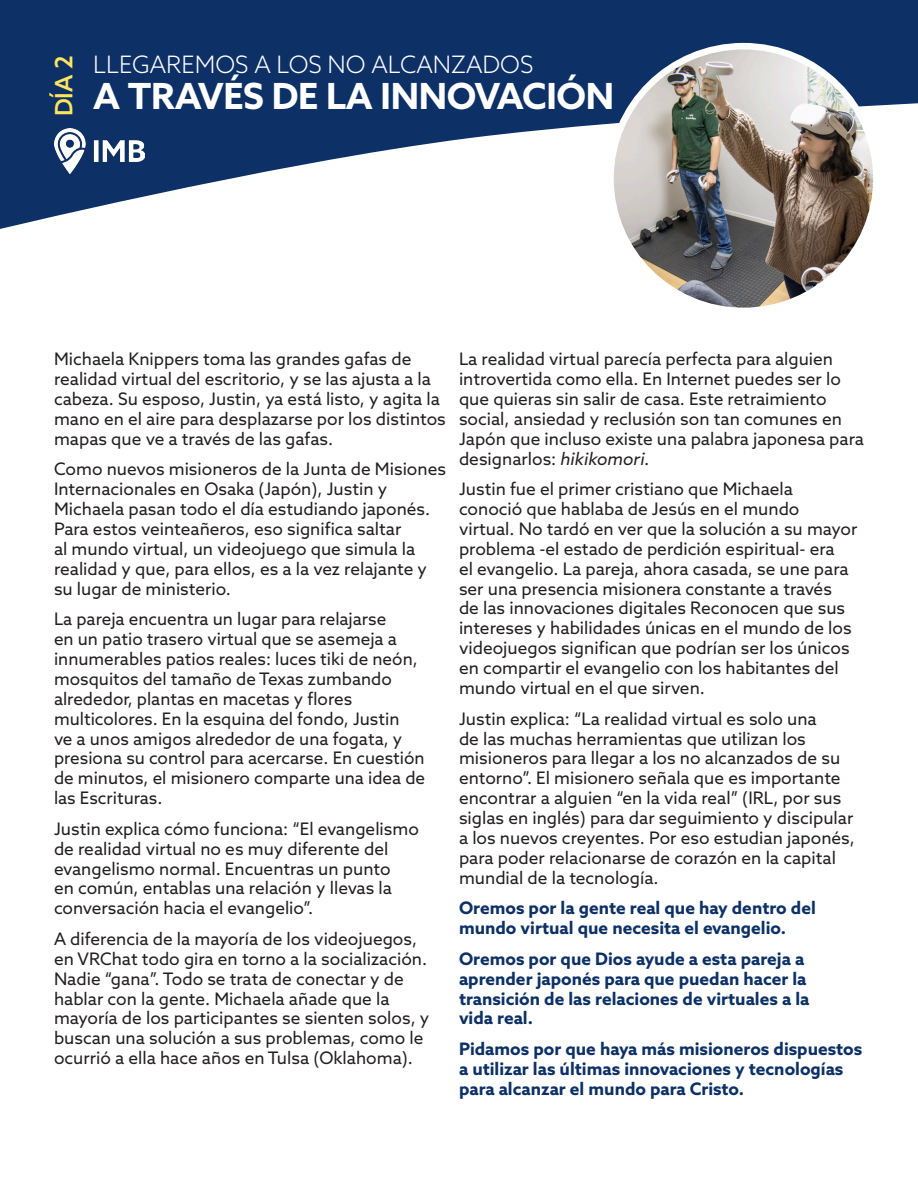
<style>
.page{position:relative;width:918px;height:1188px;background:#fff}
.page>*{position:absolute;margin:0;border:0;box-sizing:border-box;transform-origin:0 0}
.t1{font:700 36px "Azo Sans";letter-spacing:-.01em;color:#fff}
.t2{font:300 24px "Azo Sans";color:#fff}
.t3{font:500 24px "Azo Sans";color:#ffe55e}
.t4{font:17.25px/20px "Azo Sans";color:#231f20}
.t5{font:700 17.25px/19.8px "Azo Sans";color:#0d3166}
.s1{font-style:italic}
</style>
<div class="page">
<svg style="left:0;top:0;width:918px;height:229px;fill:#0d3166"></svg>
<img style="left:55px;top:128px;width:89px;height:46px">
<img style="left:610px;top:46px;width:266px;height:260px">
<div style="left:607px;top:43px;width:273px;height:271px;border:7px solid #fff;border-radius:50%"></div>
<p class="t3" style="left:48px;top:116px;width:63px;rotate:-90deg">DÍA 2</p>
<p class="t2" style="left:93px;top:48px;width:442px">LLEGAREMOS A LOS NO ALCANZADOS</p>
<p class="t1" style="left:93px;top:73px;width:523px">A TRAVÉS DE LA INNOVACIÓN</p>
<p class="t4" style="left:54px;top:349px;width:393px">Michaela Knippers toma las grandes gafas de realidad virtual del escritorio, y se las ajusta a la cabeza. Su esposo, Justin, ya está listo, y agita la mano en el aire para desplazarse por los distintos mapas que ve a través de las gafas.</p>
<p class="t4" style="left:54px;top:459px;width:394px">Como nuevos misioneros de la Junta de Misiones Internacionales en Osaka (Japón), Justin y Michaela pasan todo el día estudiando japonés.<br>Para estos veinteañeros, eso significa saltar<br>al mundo virtual, un videojuego que simula la realidad y que, para ellos, es a la vez relajante y su lugar de ministerio.</p>
<p class="t4" style="left:54px;top:609px;width:373px">La pareja encuentra un lugar para relajarse<br>en un patio trasero virtual que se asemeja a innumerables patios reales: luces tiki de neón, mosquitos del tamaño de Texas zumbando alrededor, plantas en macetas y flores multicolores. En la esquina del fondo, Justin<br>ve a unos amigos alrededor de una fogata, y presiona su control para acercarse. En cuestión de minutos, el misionero comparte una idea de las Escrituras.</p>
<p class="t4" style="left:54px;top:819px;width:366px">Justin explica cómo funciona: “El evangelismo de realidad virtual no es muy diferente del evangelismo normal. Encuentras un punto<br>en común, entablas una relación y llevas la conversación hacia el evangelio”.</p>
<p class="t4" style="left:54px;top:929px;width:377px">A diferencia de la mayoría de los videojuegos, en VRChat todo gira en torno a la socialización.<br>Nadie “gana”. Todo se trata de conectar y de hablar con la gente. Michaela añade que la mayoría de los participantes se sienten solos, y buscan una solución a sus problemas, como le ocurrió a ella hace años en Tulsa (Oklahoma).</p>
<p class="t4" style="left:459px;top:349px;width:406px">La realidad virtual parecía perfecta para alguien introvertida como ella. En Internet puedes ser lo que quieras sin salir de casa. Este retraimiento social, ansiedad y reclusión son tan comunes en Japón que incluso existe una palabra japonesa para designarlos: <span class="s1">hikikomori.</span></p>
<p class="t4" style="left:459px;top:479px;width:400px">Justin fue el primer cristiano que Michaela conoció que hablaba de Jesús en el mundo virtual. No tardó en ver que la solución a su mayor problema -el estado de perdición espiritual- era<br>el evangelio. La pareja, ahora casada, se une para ser una presencia misionera constante a través<br>de las innovaciones digitales Reconocen que sus intereses y habilidades únicas en el mundo de los videojuegos significan que podrían ser los únicos en compartir el evangelio con los habitantes del mundo virtual en el que sirven.</p>
<p class="t4" style="left:459px;top:708px;width:397px">Justin explica: “La realidad virtual es solo una<br>de las muchas herramientas que utilizan los misioneros para llegar a los no alcanzados de su entorno”. El misionero señala que es importante encontrar a alguien “en la vida real” (IRL, por sus siglas en inglés) para dar seguimiento y discipular a los nuevos creyentes. Por eso estudian japonés, para poder relacionarse de corazón en la capital mundial de la tecnología.</p>
<p class="t5" style="left:459px;top:898px;width:358px">Oremos por la gente real que hay dentro del mundo virtual que necesita el evangelio.</p>
<p class="t5" style="left:459px;top:948px;width:352px">Oremos por que Dios ayude a esta pareja a aprender japonés para que puedan hacer la transición de las relaciones de virtuales a la vida real.</p>
<p class="t5" style="left:459px;top:1039px;width:405px">Pidamos por que haya más misioneros dispuestos a utilizar las últimas innovaciones y tecnologías para alcanzar el mundo para Cristo.</p>
</div>
